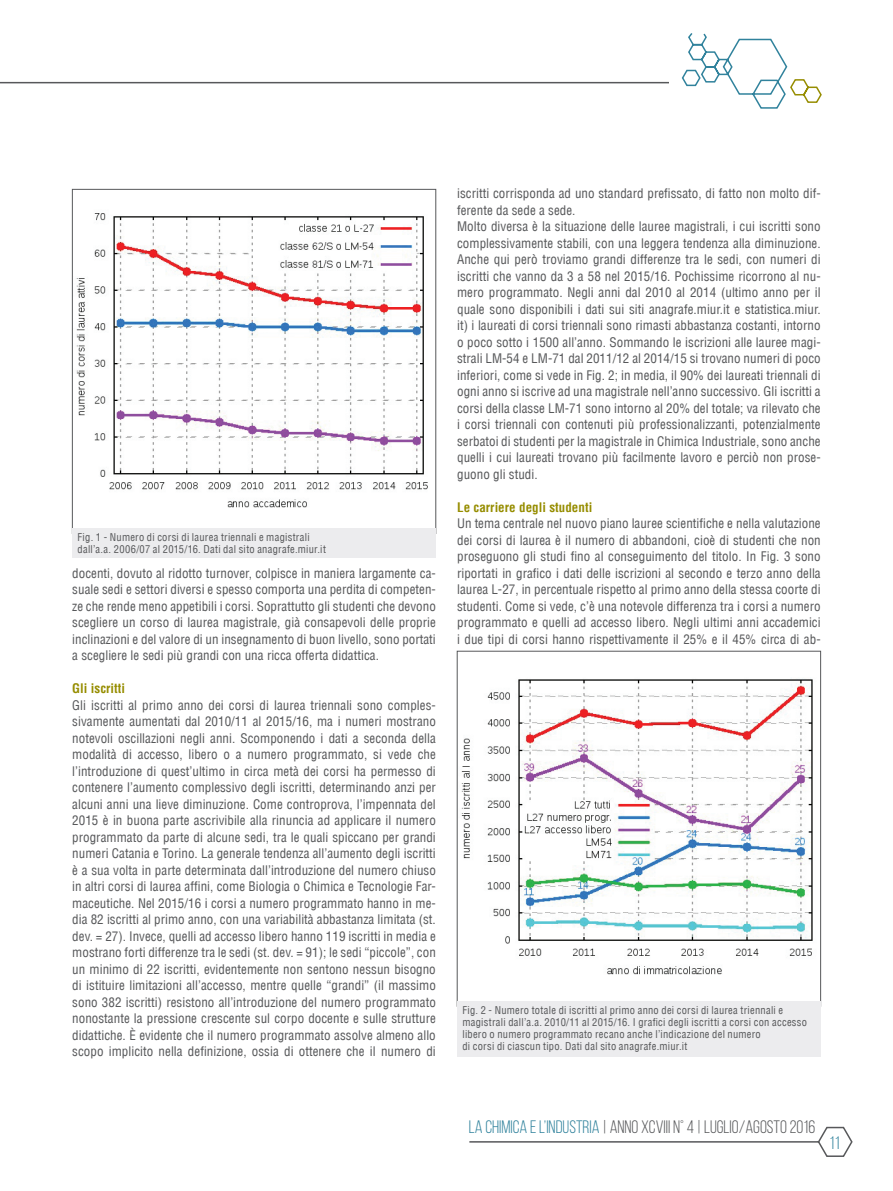
<style>
.page{position:relative;width:893px;height:1191px;background:#fff}
.page>*{position:absolute;margin:0;border:0;box-sizing:border-box;transform-origin:0 0}
.t1{font:18px "Bebas Neue";color:#57585a}
.t2{font:18px "Bebas Neue";color:#30829c}
.t3{font:condensed 12.9px/16.5px "Helvetica LT";letter-spacing:.005em;color:#57585a;text-align:justify}
.t4{font:700 condensed 12.9px "Helvetica LT";letter-spacing:.005em;color:#968d00}
.t5{font:condensed 10.5px/12px "Helvetica LT";letter-spacing:.025em;color:#57585a}
.s1{color:#30829c}
</style>
<div class="page">
<hr style="left:0;top:82px;width:669px;height:1px;background:#57585a">
<svg style="left:681px;top:33px;width:141px;height:76px"></svg>
<svg style="left:469px;top:1126px;width:384px;height:31px"></svg>
<img style="left:76px;top:213px;width:352px;height:295px">
<div style="left:72px;top:528px;width:364px;height:30px;background:#ececee"></div>
<img style="left:461px;top:678px;width:352px;height:297px">
<div style="left:457px;top:1001px;width:364px;height:55px;background:#ececee"></div>
<p class="t5" style="left:78px;top:531px;width:250px">Fig. 1 - Numero di corsi di laurea triennali e magistrali dall’a.a. 2006/07 al 2015/16. Dati dal sito anagrafe.miur.it</p>
<p class="t3" style="left:72px;top:564px;width:365px">docenti, dovuto al ridotto turnover, colpisce in maniera largamente ca&shy;suale sedi e settori diversi e spesso comporta una perdita di competen&shy;ze che rende meno appetibili i corsi. Soprattutto gli studenti che devono scegliere un corso di laurea magistrale, già consapevoli delle proprie inclinazioni e del valore di un insegnamento di buon livello, sono portati a scegliere le sedi più grandi con una ricca offerta didattica.</p>
<p class="t4" style="left:72px;top:680px;width:54px">Gli iscritti</p>
<p class="t3" style="left:72px;top:696px;width:365px">Gli iscritti al primo anno dei corsi di laurea triennali sono comples&shy;sivamente aumentati dal 2010/11 al 2015/16, ma i numeri mostrano notevoli oscillazioni negli anni. Scomponendo i dati a seconda della modalità di accesso, libero o a numero programmato, si vede che l’introduzione di quest’ultimo in circa metà dei corsi ha permesso di contenere l’aumento complessivo degli iscritti, determinando anzi per alcuni anni una lieve diminuzione. Come controprova, l’impennata del 2015 è in buona parte ascrivibile alla rinuncia ad applicare il numero programmato da parte di alcune sedi, tra le quali spiccano per grandi numeri Catania e Torino. La generale tendenza all’aumento degli iscritti è a sua volta in parte determinata dall’introduzione del numero chiuso in altri corsi di laurea affini, come Biologia o Chimica e Tecnologie Far&shy;maceutiche. Nel 2015/16 i corsi a numero programmato hanno in me&shy;dia 82 iscritti al primo anno, con una variabilità abbastanza limitata (st. dev. = 27). Invece, quelli ad accesso libero hanno 119 iscritti in media e mostrano forti differenze tra le sedi (st. dev. = 91); le sedi “piccole”, con un minimo di 22 iscritti, evidentemente non sentono nessun bisogno di istituire limitazioni all’accesso, mentre quelle “grandi” (il massimo sono 382 iscritti) resistono all’introduzione del numero programmato nonostante la pressione crescente sul corpo docente e sulle strutture didattiche. È evidente che il numero programmato assolve almeno allo scopo implicito nella definizione, ossia di ottenere che il numero di</p>
<p class="t3" style="left:457px;top:185px;width:365px;text-align:left">iscritti corrisponda ad uno standard prefissato, di fatto non molto dif&shy;ferente da sede a sede.<br>Molto diversa è la situazione delle lauree magistrali, i cui iscritti sono complessivamente stabili, con una leggera tendenza alla diminuzione.<br>Anche qui però troviamo grandi differenze tra le sedi, con numeri di iscritti che vanno da 3 a 58 nel 2015/16. Pochissime ricorrono al nu&shy;mero programmato. Negli anni dal 2010 al 2014 (ultimo anno per il quale sono disponibili i dati sui siti anagrafe.miur.it e statistica.miur. it) i laureati di corsi triennali sono rimasti abbastanza costanti, intorno o poco sotto i 1500 all’anno. Sommando le iscrizioni alle lauree magi&shy;strali LM-54 e LM-71 dal 2011/12 al 2014/15 si trovano numeri di poco inferiori, come si vede in Fig. 2; in media, il 90% dei laureati triennali di ogni anno si iscrive ad una magistrale nell’anno successivo. Gli iscritti a corsi della classe LM-71 sono intorno al 20% del totale; va rilevato che i corsi triennali con contenuti più professionalizzanti, potenzialmente serbatoi di studenti per la magistrale in Chimica Industriale, sono anche quelli i cui laureati trovano più facilmente lavoro e perciò non prose&shy;guono gli studi.</p>
<p class="t4" style="left:457px;top:499px;width:137px">Le carriere degli studenti</p>
<p class="t3" style="left:457px;top:515px;width:365px">Un tema centrale nel nuovo piano lauree scientifiche e nella valutazione dei corsi di laurea è il numero di abbandoni, cioè di studenti che non proseguono gli studi fino al conseguimento del titolo. In Fig. 3 sono riportati in grafico i dati delle iscrizioni al secondo e terzo anno della laurea L-27, in percentuale rispetto al primo anno della stessa coorte di studenti. Come si vede, c’è una notevole differenza tra i corsi a numero programmato e quelli ad accesso libero. Negli ultimi anni accademici i due tipi di corsi hanno rispettivamente il 25% e il 45% circa di ab-</p>
<p class="t5" style="left:462px;top:1004px;width:346px">Fig. 2 - Numero totale di iscritti al primo anno dei corsi di laurea triennali e magistrali dall’a.a. 2010/11 al 2015/16. I grafici degli iscritti a corsi con accesso libero o numero programmato recano anche l’indicazione del numero<br>di corsi di ciascun tipo. Dati dal sito anagrafe.miur.it</p>
<h1 class="t1" style="left:469px;top:1117px;width:348px"><span class="s1">LA CHIMICA E L’INDUSTRIA</span> | ANNO XCVIII N° 4 | LUGLIO/AGOSTO 2016</h1>
<h1 class="t2" style="left:830px;top:1133px;width:12px">11</h1>
</div>
